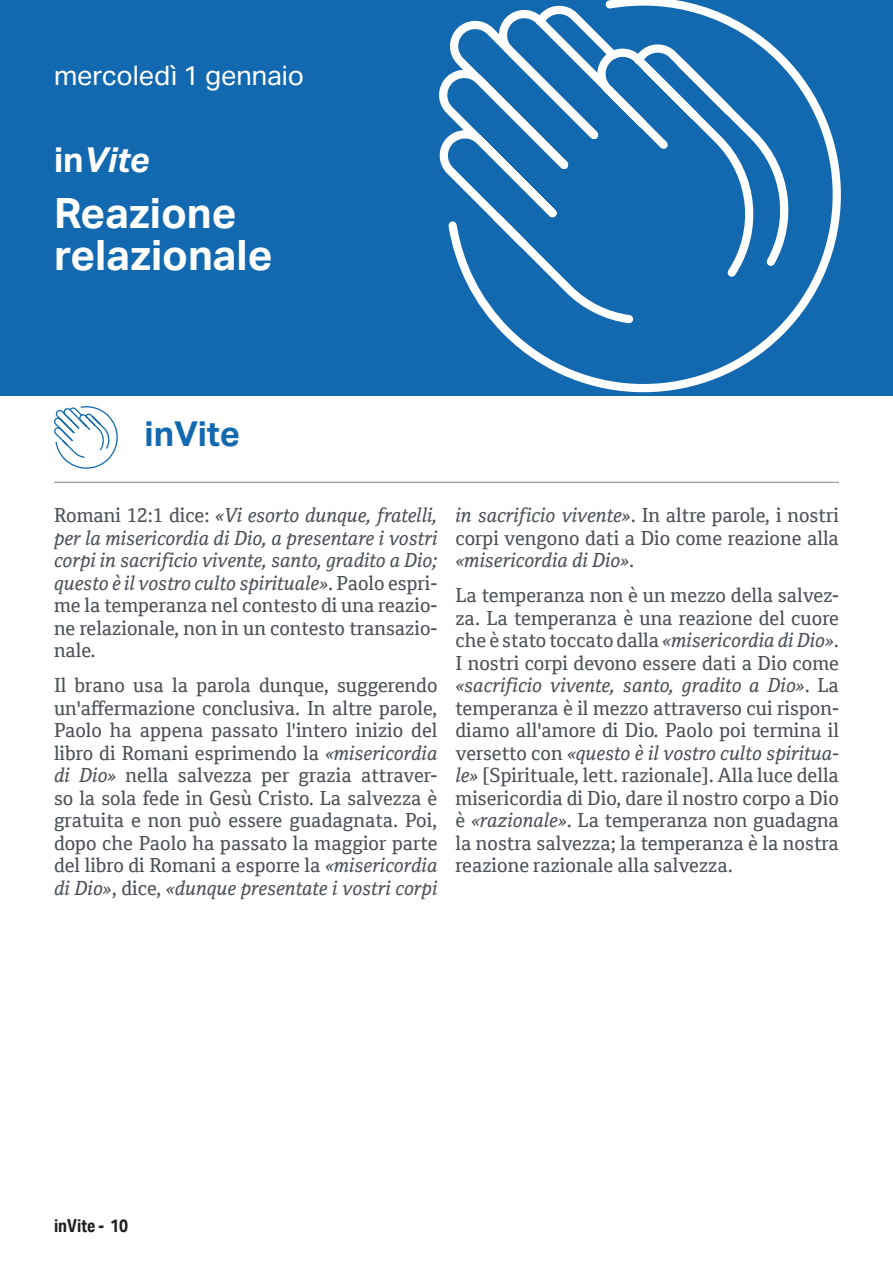
<style>
.page{position:relative;width:893px;height:1263px;background:#fff}
.page>*{position:absolute;margin:0;border:0;box-sizing:border-box;transform-origin:0 0}
.tit-giorno-02{font:700 42px/42px "Aktiv Grotesk";color:#fff}
.tit-sezione{font:700 34.5px "Aktiv Grotesk";color:#1369af}
.t1{font:italic 700 34.5px "Aktiv Grotesk";color:#fff}
.t2{font:27px "Aktiv Grotesk";color:#fff}
.t3{font:19.5px/22.5px "Cordale";color:#4b5157;text-align:justify}
.t4{font:italic 19.5px/22.5px "Cordale W01";color:#4b5157;text-align:justify}
.t5{font:700 18px "Aktiv Grotesk Cd";color:#231f20}
.s1{font-style:normal}
.s2{font-family:"Cordale";font-style:normal}
.s3{font-family:"Cordale W01";font-style:italic}
</style>
<div class="page">
<div style="left:0;top:0;width:893px;height:395px;background:#1369af"></div>
<svg style="left:439px;top:0;width:402px;height:392px"></svg>
<hr style="left:54px;top:482px;width:785px;height:1px;background:#4b5157">
<svg style="left:54px;top:406px;width:64px;height:63px"></svg>
<p class="t2" style="left:54px;top:59px;width:252px">mercoledì 1 gennaio</p>
<p class="t1" style="left:54px;top:138px;width:97px"><span class="s1">in</span>Vite</p>
<p class="tit-giorno-02" style="left:54px;top:192px;width:220px">Reazione relazionale</p>
<p class="tit-sezione" style="left:144px;top:414px;width:97px">inVite</p>
<p class="t4" style="left:54px;top:504px;width:385px"><span class="s2">Romani 12:1 dice:</span> «Vi esorto dunque, fratelli, per la misericordia di Dio, a presentare i vostri corpi in sacrificio vivente, santo, gradito a Dio; questo è il vostro culto spirituale»<span class="s2">. Paolo espri&shy;me la temperanza nel contesto di una reazio&shy;ne relazionale, non in un contesto transazio&shy;nale.</span></p>
<p class="t3" style="left:54px;top:674px;width:385px">Il brano usa la parola dunque, suggerendo un'affermazione conclusiva. In altre parole, Paolo ha appena passato l'intero inizio del libro di Romani esprimendo la <span class="s3">«misericordia di Dio»</span> nella salvezza per grazia attraver&shy;so la sola fede in Gesù Cristo. La salvezza è gratuita e non può essere guadagnata. Poi, dopo che Paolo ha passato la maggior parte del libro di Romani a esporre la <span class="s3">«misericordia di Dio»</span>, dice, <span class="s3">«dunque presentate i vostri corpi</span></p>
<p class="t3" style="left:455px;top:504px;width:385px"><span class="s3">in sacrificio vivente»</span>. In altre parole, i nostri corpi vengono dati a Dio come reazione alla <span class="s3">«misericordia di Dio»</span>.</p>
<p class="t3" style="left:455px;top:584px;width:385px">La temperanza non è un mezzo della salvez&shy;za. La temperanza è una reazione del cuore che è stato toccato dalla <span class="s3">«misericordia di Dio»</span>.<br>I nostri corpi devono essere dati a Dio come <span class="s3">«sacrificio vivente, santo, gradito a Dio»</span>. La temperanza è il mezzo attraverso cui rispon&shy;diamo all'amore di Dio. Paolo poi termina il versetto con <span class="s3">«questo è il vostro culto spiritua&shy;le»</span> [Spirituale, lett. razionale]. Alla luce della misericordia di Dio, dare il nostro corpo a Dio è <span class="s3">«razionale»</span>. La temperanza non guadagna la nostra salvezza; la temperanza è la nostra reazione razionale alla salvezza.</p>
<p class="t5" style="left:54px;top:1215px;width:76px">inVite - 10</p>
</div>
